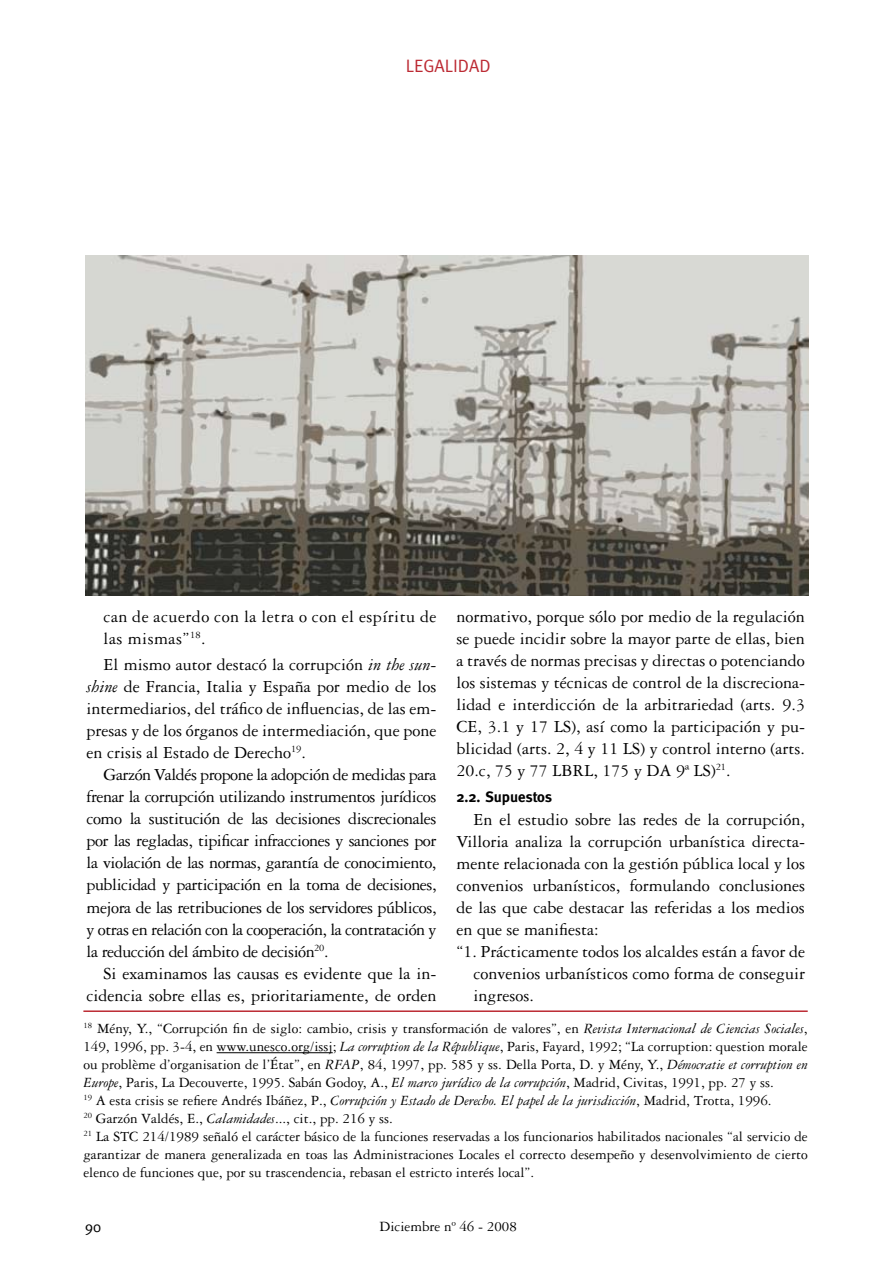
<style>
.page{position:relative;width:893px;height:1263px;background:#fff}
.page>*{position:absolute;margin:0;border:0;box-sizing:border-box;transform-origin:0 0}
.t1{font:18px/22px "Garamond Three";color:#000;text-align:justify}
.t2{font:18px/22px "Garamond Three";letter-spacing:.025em;color:#000}
.t3{font:18px "Meta";color:#bc2a33}
.t4{font:15px/18px "Garamond Three";color:#000}
.t5{font:700 15px "Meta";color:#000}
.t6{font:15px "Meta";color:#000}
.s1{font-style:italic}
</style>
<div class="page">
<hr style="left:83px;top:1010px;width:725px;height:2px;background:#bc2a33">
<hr style="left:217px;top:1052px;width:116px;height:1px;background:#000">
<img style="left:86px;top:256px;width:722px;height:340px">
<p class="t3" style="left:406px;top:56px;width:86px">LEGALIDAD</p>
<p class="t2" style="left:104px;top:605px;width:334px">can de acuerdo con la letra o con el espíritu de las mismas”<sup>18</sup>.</p>
<p class="t1" style="left:87px;top:653px;width:351px;text-indent:17px">El mismo autor destacó la corrupción <span class="s1">in the sun&shy;shine</span> de Francia, Italia y España por medio de los intermediarios, del tráfico de influencias, de las em&shy;presas y de los órganos de intermediación, que pone en crisis al Estado de Derecho<sup>19</sup>.</p>
<p class="t1" style="left:87px;top:764px;width:351px;text-indent:17px">Garzón Valdés propone la adopción de medidas para frenar la corrupción utilizando instrumentos jurídicos como la sustitución de las decisiones discrecionales por las regladas, tipificar infracciones y sanciones por la violación de las normas, garantía de conocimiento, publicidad y participación en la toma de decisiones, mejora de las retribuciones de los servidores públicos, y otras en relación con la cooperación, la contratación y la reducción del ámbito de decisión<sup>20</sup>.</p>
<p class="t1" style="left:87px;top:962px;width:351px;text-align:right">Si examinamos las causas es evidente que la in&shy;cidencia sobre ellas es, prioritariamente, de orden</p>
<p class="t1" style="left:456px;top:605px;width:350px">normativo, porque sólo por medio de la regulación se puede incidir sobre la mayor parte de ellas, bien a través de normas precisas y directas o potenciando los sistemas y técnicas de control de la discreciona&shy;lidad e interdicción de la arbitrariedad (arts. 9.3<br>CE, 3.1 y 17 LS), así como la participación y pu&shy;blicidad (arts. 2, 4 y 11 LS) y control interno (arts.<br>20.c, 75 y 77 LBRL, 175 y DA 9ª LS)<sup>21</sup>.</p>
<p class="t5" style="left:456px;top:788px;width:97px">2.2. Supuestos</p>
<p class="t1" style="left:473px;top:808px;width:333px">En el estudio sobre las redes de la corrupción,</p>
<p class="t1" style="left:456px;top:830px;width:350px">Villoria analiza la corrupción urbanística directa-</p>
<p class="t1" style="left:456px;top:852px;width:350px">mente relacionada con la gestión pública local y los</p>
<p class="t1" style="left:456px;top:874px;width:350px">convenios urbanísticos, formulando conclusiones</p>
<p class="t1" style="left:456px;top:896px;width:350px">de las que cabe destacar las referidas a los medios</p>
<p class="t1" style="left:456px;top:918px;width:144px">en que se manifiesta:</p>
<p class="t1" style="left:456px;top:940px;width:350px">“1. Prácticamente todos los alcaldes están a favor de</p>
<p class="t1" style="left:473px;top:962px;width:333px">convenios urbanísticos como forma de conseguir</p>
<p class="t1" style="left:473px;top:984px;width:62px">ingresos.</p>
<p class="t4" style="left:83px;top:1020px;width:726px"><sup>18</sup> Mény, Y., “Corrupción fin de siglo: cambio, crisis y transformación de valores”, en <span class="s1">Revista Internacional de Ciencias Sociales</span>, 149, 1996, pp. 3-4, en www.unesco.org/issj; <span class="s1">La corruption de la République</span>, Paris, Fayard, 1992; “La corruption: question morale ou problème d’organisation de l’État”, en <span class="s1">RFAP</span>, 84, 1997, pp. 585 y ss. Della Porta, D. y Mény, Y., <span class="s1">Démocratie et corruption en Europe</span>, Paris, La Decouverte, 1995. Sabán Godoy, A., <span class="s1">El marco jurídico de la corrupción</span>, Madrid, Civitas, 1991, pp. 27 y ss.<br><sup>19</sup> A esta crisis se refiere Andrés Ibáñez, P., <span class="s1">Corrupción y Estado de Derecho. El papel de la jurisdicción</span>, Madrid, Trotta, 1996.<br><sup>20</sup> Garzón Valdés, E., <span class="s1">Calamidades</span>..., cit., pp. 216 y ss.<br><sup>21</sup> La STC 214/1989 señaló el carácter básico de la funciones reservadas a los funcionarios habilitados nacionales “al servicio de garantizar de manera generalizada en toas las Administraciones Locales el correcto desempeño y desenvolvimiento de cierto elenco de funciones que, por su trascendencia, rebasan el estricto interés local”.</p>
<p class="t6" style="left:85px;top:1218px;width:18px">90</p>
<p class="t4" style="left:380px;top:1217px;width:139px">Diciembre nº 46 - 2008</p>
</div>
